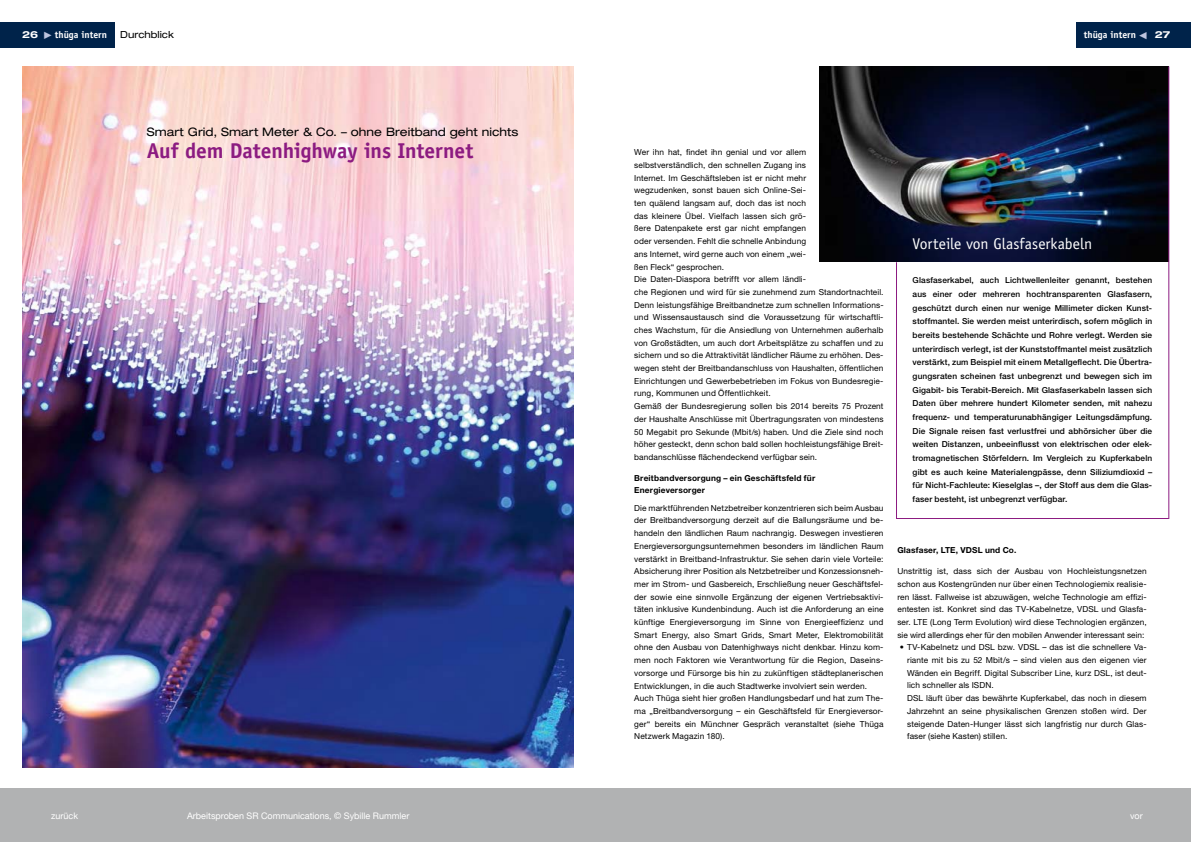
<style>
.page{position:relative;width:1191px;height:842px;background:#fff}
.page>*{position:absolute;margin:0;border:0;box-sizing:border-box;transform-origin:0 0}
.t1{font:700 21.5px "Officina Sans Std";letter-spacing:-.005em;color:#8c1b81}
.t2{font:15.6px "Officina Sans Std";letter-spacing:.005em;color:#fff}
.t3{font:expanded 11.7px "Helvetica Neue LT Std";letter-spacing:.005em;color:#000}
.t4{font:expanded 9.8px "Helvetica Neue LT Std";color:#000}
.t5{font:700 9.7px "Officina Sans Std";color:#fff}
.t6{font:700 expanded 9.7px "Helvetica Neue LT Std";color:#fff}
.t7{font:9px "Helvetica Neue";color:#fff}
.t8{font:8.3px/12.7px "Helvetica Neue LT Std";letter-spacing:.01em;color:#000}
.t9{font:500 8.3px/13.7px "Helvetica Neue LT Std";letter-spacing:.015em;color:#000;text-align:justify}
.t10{font:700 8.3px/12.7px "Helvetica Neue LT Std";letter-spacing:.02em;color:#000}
.s1{font-family:"Helvetica Neue LT Std";font-stretch:expanded}
.s2{color:#bdc4de}
</style>
<div class="page">
<div style="left:0;top:788px;width:1191px;height:54px;background:#b1b2b3"></div>
<div style="left:0;top:22px;width:115px;height:26px;background:#00234a"></div>
<img style="left:22px;top:66px;width:551px;height:701px">
<div style="left:1076px;top:22px;width:115px;height:26px;background:#00234a"></div>
<img style="left:820px;top:66px;width:348px;height:196px">
<hr style="left:1168px;top:66px;width:1px;height:453px;background:#8c1b81">
<hr style="left:896px;top:262px;width:1px;height:257px;background:#8c1b81">
<hr style="left:896px;top:518px;width:272px;height:1px;background:#8c1b81">
<p class="t5" style="left:22px;top:29px;width:86px"><span class="s1">26</span><span class="s2">✔</span>thüga intern</p>
<p class="t4" style="left:120px;top:28px;width:55px">Durchblick</p>
<h3 class="t3" style="left:147px;top:124px;width:373px">Smart Grid, Smart Meter &amp; Co. – ohne Breitband geht nichts</h3>
<h1 class="t1" style="left:147px;top:137px;width:328px">Auf dem Datenhighway ins Internet</h1>
<p class="t5" style="left:1083px;top:29px;width:54px">thüga intern</p>
<p class="t6" style="left:1154px;top:28px;width:17px">27</p>
<p class="t8" style="left:634px;top:146px;width:251px">Wer ihn hat, findet ihn genial und vor allem<br>selbstverständlich, den schnellen Zugang ins<br>Internet. Im Geschäftsleben ist er nicht mehr<br>wegzudenken, sonst bauen sich Online-Sei-<br>ten quälend langsam auf, doch das ist noch<br>das kleinere Übel. Vielfach lassen sich grö-<br>ßere Datenpakete erst gar nicht empfangen<br>oder versenden. Fehlt die schnelle Anbindung<br>ans Internet, wird gerne auch von einem „wei-<br>ßen Fleck“ gesprochen.<br>Die Daten-Diaspora betrifft vor allem ländli-<br>che Regionen und wird für sie zunehmend zum Standortnachteil.<br>Denn leistungsfähige Breitbandnetze zum schnellen Informations&shy;und Wissensaustausch sind die Voraussetzung für wirtschaftli&shy;ches Wachstum, für die Ansiedlung von Unternehmen außerhalb von Großstädten, um auch dort Arbeitsplätze zu schaffen und zu sichern und so die Attraktivität ländlicher Räume zu erhöhen. Des&shy;wegen steht der Breitbandanschluss von Haushalten, öffentlichen Einrichtungen und Gewerbebetrieben im Fokus von Bundesregie&shy;rung, Kommunen und Öffentlichkeit.<br>Gemäß der Bundesregierung sollen bis 2014 bereits 75 Prozent der Haushalte Anschlüsse mit Übertragungsraten von mindestens 50 Megabit pro Sekunde (Mbit/s) haben. Und die Ziele sind noch höher gesteckt, denn schon bald sollen hochleistungsfähige Breit&shy;bandanschlüsse flächendeckend verfügbar sein.</p>
<p class="t10" style="left:634px;top:471px;width:182px">Breitbandversorgung – ein Geschäftsfeld für<br>Energieversorger</p>
<p class="t8" style="left:634px;top:501px;width:251px">Die marktführenden Netzbetreiber konzentrieren sich beim Ausbau der Breitbandversorgung derzeit auf die Ballungsräume und be&shy;handeln den ländlichen Raum nachrangig. Deswegen investieren Energieversorgungsunternehmen besonders im ländlichen Raum verstärkt in Breitband-Infrastruktur. Sie sehen darin viele Vorteile:<br>Absicherung ihrer Position als Netzbetreiber und Konzessionsneh&shy;mer im Strom- und Gasbereich, Erschließung neuer Geschäftsfel&shy;der sowie eine sinnvolle Ergänzung der eigenen Vertriebsaktivi&shy;täten inklusive Kundenbindung. Auch ist die Anforderung an eine künftige Energieversorgung im Sinne von Energieeffizienz und Smart Energy, also Smart Grids, Smart Meter, Elektromobilität ohne den Ausbau von Datenhighways nicht denkbar. Hinzu kom&shy;men noch Faktoren wie Verantwortung für die Region, Daseins&shy;vorsorge und Fürsorge bis hin zu zukünftigen städteplanerischen Entwicklungen, in die auch Stadtwerke involviert sein werden.<br>Auch Thüga sieht hier großen Handlungsbedarf und hat zum The&shy;ma „Breitbandversorgung – ein Geschäftsfeld für Energieversor&shy;ger“ bereits ein Münchner Gespräch veranstaltet (siehe Thüga Netzwerk Magazin 180).</p>
<h2 class="t2" style="left:912px;top:235px;width:181px">Vorteile von Glasfaserkabeln</h2>
<p class="t9" style="left:912px;top:273px;width:241px">Glasfaserkabel, auch Lichtwellenleiter genannt, bestehen aus einer oder mehreren hochtransparenten Glasfasern, geschützt durch einen nur wenige Millimeter dicken Kunst&shy;stoffmantel. Sie werden meist unterirdisch, sofern möglich in bereits bestehende Schächte und Rohre verlegt. Werden sie unterirdisch verlegt, ist der Kunststoffmantel meist zusätzlich verstärkt, zum Beispiel mit einem Metallgeflecht. Die Übertra&shy;gungsraten scheinen fast unbegrenzt und bewegen sich im Gigabit- bis Terabit-Bereich. Mit Glasfaserkabeln lassen sich Daten über mehrere hundert Kilometer senden, mit nahezu frequenz- und temperaturunabhängiger Leitungsdämpfung.<br>Die Signale reisen fast verlustfrei und abhörsicher über die weiten Distanzen, unbeeinflusst von elektrischen oder elek&shy;tromagnetischen Störfeldern. Im Vergleich zu Kupferkabeln gibt es auch keine Materialengpässe, denn Siliziumdioxid – für Nicht-Fachleute: Kieselglas –, der Stoff aus dem die Glas&shy;faser besteht, ist unbegrenzt verfügbar.</p>
<p class="t10" style="left:897px;top:543px;width:120px">Glasfaser, LTE, VDSL und Co.</p>
<p class="t8" style="left:897px;top:565px;width:251px;text-align:justify">Unstrittig ist, dass sich der Ausbau von Hochleistungsnetzen schon aus Kostengründen nur über einen Technologiemix realisie&shy;ren lässt. Fallweise ist abzuwägen, welche Technologie am effizi&shy;entesten ist. Konkret sind das TV-Kabelnetze, VDSL und Glasfa&shy;ser. LTE (Long Term Evolution) wird diese Technologien ergänzen, sie wird allerdings eher für den mobilen Anwender interessant sein:</p>
<p class="t8" style="left:907px;top:641px;width:241px;text-indent:-7px">• TV-Kabelnetz und DSL bzw. VDSL – das ist die schnellere Va&shy;riante mit bis zu 52 Mbit/s – sind vielen aus den eigenen vier Wänden ein Begriff. Digital Subscriber Line, kurz DSL, ist deut&shy;lich schneller als ISDN.<br>DSL läuft über das bewährte Kupferkabel, das noch in diesem Jahrzehnt an seine physikalischen Grenzen stoßen wird. Der steigende Daten-Hunger lässt sich langfristig nur durch Glas&shy;faser (siehe Kasten) stillen.</p>
<p class="t7" style="left:51px;top:810px;width:28px">zurück</p>
<p class="t7" style="left:187px;top:810px;width:224px">Arbeitsproben SR Communications, © Sybille Rummler</p>
<p class="t7" style="left:1130px;top:810px;width:14px">vor</p>
</div>
